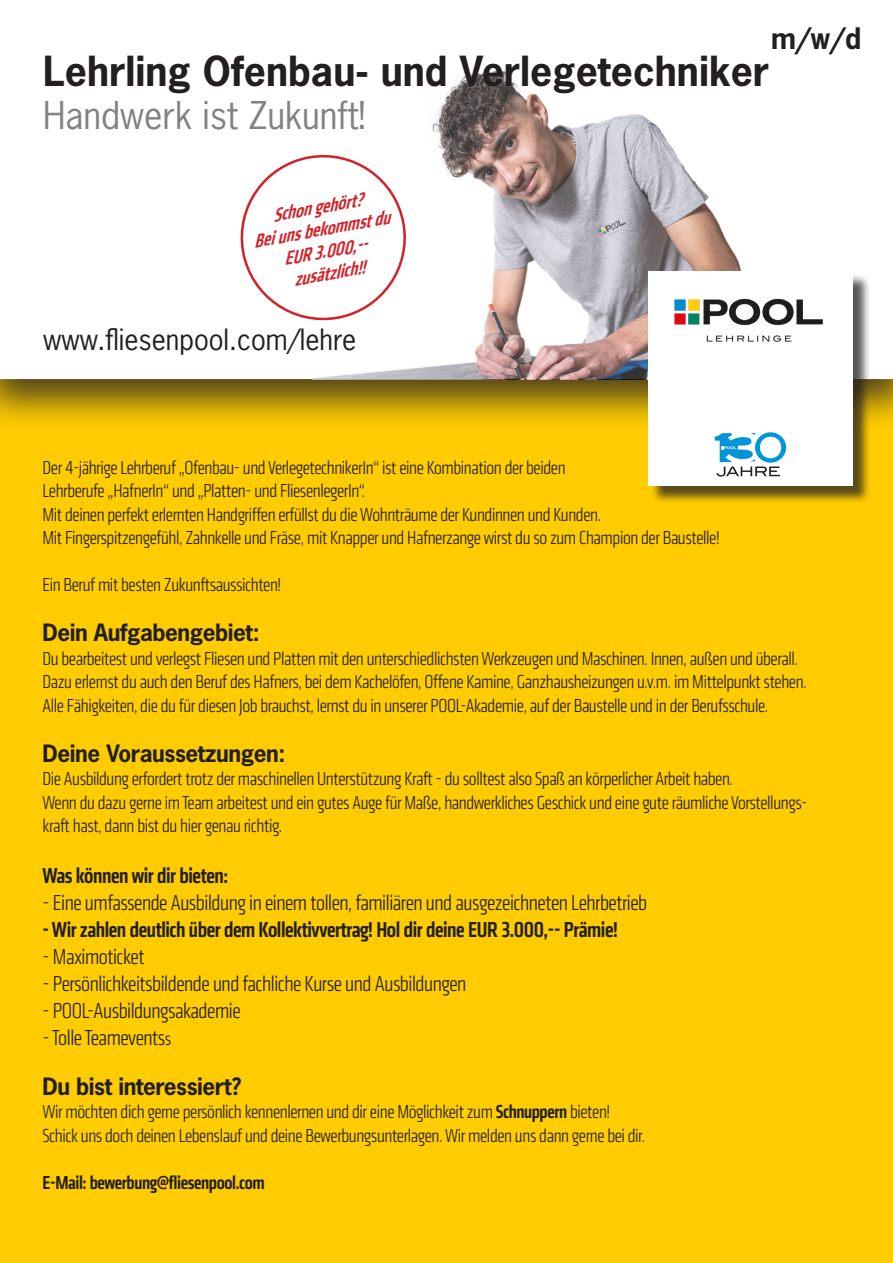
<style>
.page{position:relative;width:893px;height:1263px;background:#fff}
.page>*{position:absolute;margin:0;border:0;box-sizing:border-box;transform-origin:0 0}
.t1{font:700 39px "News Gothic Std";color:#231f20}
.t2{font:36px "News Gothic Std";color:#808285}
.t3{font:700 27.9px "News Gothic Std";color:#231f20}
.t4{font:27.6px "News Gothic Std";color:#231f20}
.t5{font:300 condensed 22.5px "Klavika CH";letter-spacing:-.02em;color:#231f20}
.t6{font:500 condensed 22.5px "Klavika CH";letter-spacing:-.02em;color:#231f20}
.t7{font:700 22.5px "News Gothic Std";letter-spacing:-.02em;color:#231f20}
.t8{font:300 condensed 19.5px/23.4px "Klavika CH";letter-spacing:-.02em;color:#231f20}
.t9{font:italic 500 condensed 19.5px "Klavika CH";color:#d1232a}
.t10{font:500 condensed 19.5px "Klavika CH";letter-spacing:-.02em;color:#231f20}
.s1{font-size:19.5px}
.s2{font-weight:500}
</style>
<div class="page">
<div style="left:0;top:361px;width:893px;height:902px;background:#fecc00"></div>
<div style="left:0;top:0;width:893px;height:432px;background:#231f20;opacity:.8"></div>
<svg style="left:0;top:0;width:893px;height:379px"></svg>
<img style="left:313px;top:46px;width:445px;height:333px">
<div style="left:650px;top:274px;width:221px;height:230px;background:#231f20;opacity:.75"></div>
<div style="left:648px;top:272px;width:205px;height:214px;background:#fff"></div>
<img style="left:674px;top:298px;width:149px;height:44px">
<svg style="left:715px;top:432px;width:71px;height:44px"></svg>
<svg style="left:235px;top:150px;width:176px;height:175px"></svg>
<p class="t3" style="left:771px;top:20px;width:92px">m/w/d</p>
<p class="t1" style="left:43px;top:45px;width:728px">Lehrling Ofenbau- und Verlegetechniker</p>
<p class="t2" style="left:43px;top:92px;width:324px">Handwerk ist Zukunft!</p>
<p class="t9" style="left:271px;top:203px;width:92px;rotate:-10deg">Schon gehört?</p>
<p class="t9" style="left:251px;top:229px;width:139px;rotate:-10deg">Bei uns bekommst du</p>
<p class="t9" style="left:282px;top:246px;width:86px;rotate:-10deg">EUR 3.000,--</p>
<p class="t9" style="left:292px;top:267px;width:73px;rotate:-10deg">zusätzlich!!</p>
<p class="t4" style="left:43px;top:322px;width:315px">www.fliesenpool.com/lehre</p>
<p class="t8" style="left:43px;top:456px;width:525px">Der 4-jährige Lehrberuf „Ofenbau- und VerlegetechnikerIn“ ist eine Kombination der beiden</p>
<p class="t8" style="left:43px;top:479px;width:324px">Lehrberufe „HafnerIn“ und „Platten- und FliesenlegerIn“.</p>
<p class="t8" style="left:43px;top:503px;width:560px">Mit deinen perfekt erlernten Handgriffen erfüllst du die Wohnträume der Kundinnen und Kunden.</p>
<p class="t8" style="left:43px;top:526px;width:679px">Mit Fingerspitzengefühl, Zahnkelle und Fräse, mit Knapper und Hafnerzange wirst du so zum Champion der Baustelle!</p>
<p class="t8" style="left:43px;top:573px;width:240px">Ein Beruf mit besten Zukunftsaussichten!</p>
<p class="t7" style="left:43px;top:618px;width:219px">Dein Aufgabengebiet:</p>
<p class="t8" style="left:43px;top:647px;width:757px">Du bearbeitest und verlegst Fliesen und Platten mit den unterschiedlichsten Werkzeugen und Maschinen. Innen, außen und überall.</p>
<p class="t8" style="left:43px;top:670px;width:766px">Dazu erlernst du auch den Beruf des Hafners, bei dem Kachelöfen, Offene Kamine, Ganzhausheizungen u.v.m. im Mittelpunkt stehen.</p>
<p class="t8" style="left:43px;top:693px;width:727px">Alle Fähigkeiten, die du für diesen Job brauchst, lernst du in unserer POOL-Akademie, auf der Baustelle und in der Berufsschule.</p>
<p class="t7" style="left:43px;top:738px;width:244px">Deine Voraussetzungen:</p>
<p class="t8" style="left:43px;top:767px;width:692px">Die Ausbildung erfordert trotz der maschinellen Unterstützung Kraft - du solltest also Spaß an körperlicher Arbeit haben.</p>
<p class="t8" style="left:43px;top:791px;width:766px">Wenn du dazu gerne im Team arbeitest und ein gutes Auge für Maße, handwerkliches Geschick und eine gute räumliche Vorstellungs&shy;kraft hast, dann bist du hier genau richtig.</p>
<p class="t6" style="left:43px;top:861px;width:187px">Was können wir dir bieten:</p>
<p class="t5" style="left:43px;top:890px;width:606px">- Eine umfassende Ausbildung in einem tollen, familiären und ausgezeichneten Lehrbetrieb</p>
<p class="t6" style="left:43px;top:915px;width:577px">- Wir zahlen deutlich über dem Kollektivvertrag! Hol dir deine EUR 3.000,-- Prämie!</p>
<p class="t5" style="left:43px;top:944px;width:104px">- Maximoticket</p>
<p class="t5" style="left:43px;top:971px;width:425px">- Persönlichkeitsbildende und fachliche Kurse und Ausbildungen</p>
<p class="t5" style="left:43px;top:998px;width:200px">- POOL-Ausbildungsakademie</p>
<p class="t5" style="left:43px;top:1025px;width:130px">- Tolle Teamevents<span class="s1">s</span></p>
<p class="t7" style="left:43px;top:1071px;width:200px">Du bist interessiert?</p>
<p class="t8" style="left:43px;top:1100px;width:569px">Wir möchten dich gerne persönlich kennenlernen und dir eine Möglichkeit zum <span class="s2">Schnuppern</span> bieten!</p>
<p class="t8" style="left:43px;top:1124px;width:604px">Schick uns doch deinen Lebenslauf und deine Bewerbungsunterlagen. Wir melden uns dann gerne bei dir.</p>
<p class="t10" style="left:43px;top:1170px;width:224px">E-Mail: bewerbung@fliesenpool.com</p>
</div>
